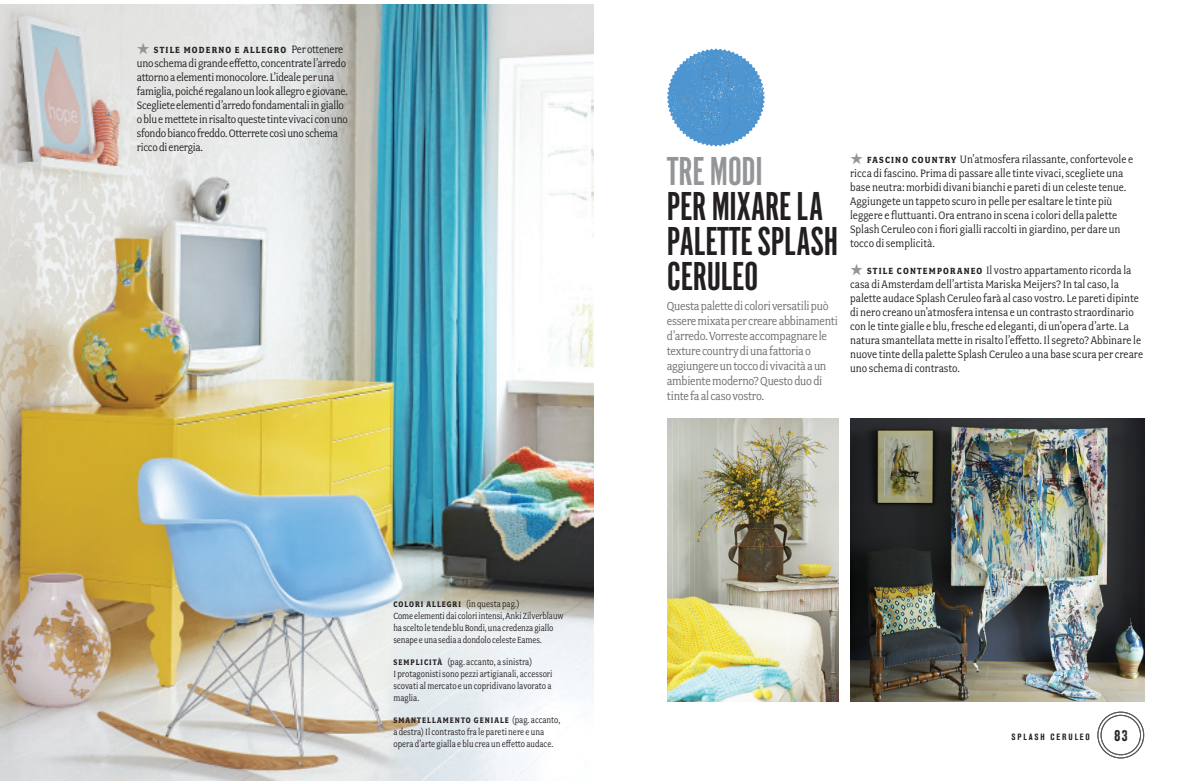
<style>
.page{position:relative;width:1195px;height:784px;background:#fff}
.page>*{position:absolute;margin:0;border:0;box-sizing:border-box;transform-origin:0 0}
.t1{font:42px/35px "Alternate Got No 1 D";letter-spacing:-.01em;color:#231f20}
.t2{font:42px "Alternate Got No 1 D";letter-spacing:-.01em;color:#939598}
.t3{font:15px "Veneer";color:#231f20}
.t4{font:13px/15px "Fairplex Narrow";letter-spacing:-.02em;color:#6c6d70}
.t5{font:12px/14px "Fairplex Narrow";color:#231f20}
.t6{font:12px/14px "Fairplex Narrow";letter-spacing:-.02em;color:#231f20}
.t7{font:10px/12px "Fairplex Narrow";letter-spacing:-.005em;color:#231f20;scale:.95 1}
.t8{font:700 10px "Fairplex Narrow";letter-spacing:.12em;color:#231f20}
.t9{font:700 9px "Fairplex Narrow";letter-spacing:.12em;color:#231f20;scale:.95 1}
.t10{font:700 condensed 9px "Akzidenz Grotesk BE";letter-spacing:.215em;color:#231f20}
.s1{color:#939598}
.s2{font-weight:400;font-size:12px}
.s3{font-weight:700;font-size:9px}
.s4{font-weight:400;font-size:10px}
.s5{font-weight:700;font-size:10px}
</style>
<div class="page">
<img style="left:850px;top:418px;width:294px;height:283px">
<img style="left:668px;top:418px;width:170px;height:283px">
<img style="left:0;top:4px;width:593px;height:777px">
<div style="left:1097px;top:711px;width:47px;height:47px;border:1px solid #57585a;border-radius:50%"></div>
<div style="left:1101px;top:715px;width:40px;height:40px;border:1px solid #57585a;border-radius:50%"></div>
<svg style="left:667px;top:49px;width:98px;height:97px"></svg>
<img style="left:739px;top:91px;width:14px;height:13px">
<p class="t8" style="left:137px;top:44px;width:208px"><span class="s1">★</span> STILE MODERNO E ALLEGRO <span class="s2">Per ottenere</span></p>
<p class="t6" style="left:137px;top:56px;width:213px">uno schema di grande effetto, concentrate l’arredo attorno a elementi monocolore. L’ideale per una famiglia, poiché regalano un look allegro e giovane.<br>Scegliete elementi d’arredo fondamentali in giallo o blu e mettete in risalto queste tinte vivaci con uno sfondo bianco freddo. Otterrete così uno schema ricco di energia.</p>
<p class="t7" style="left:393px;top:597px;width:181px"><span class="s3">COLORI ALLEGRI</span> (in questa pag.)<br>Come elementi dai colori intensi, Anki Zilverblauw ha scelto le tende blu Bondi, una credenza giallo senape e una sedia a dondolo celeste Eames.</p>
<p class="t7" style="left:393px;top:655px;width:169px"><span class="s3">SEMPLICITÀ</span> (pag. accanto, a sinistra)<br>I protagonisti sono pezzi artigianali, accessori scovati al mercato e un copridivano lavorato a maglia.</p>
<p class="t9" style="left:393px;top:714px;width:177px">SMANTELLAMENTO GENIALE <span class="s4">(pag. accanto,</span></p>
<p class="t7" style="left:393px;top:725px;width:170px">a destra) Il contrasto fra le pareti nere e una opera d’arte gialla e blu crea un effetto audace.</p>
<h1 class="t2" style="left:667px;top:150px;width:98px">TRE MODI</h1>
<h1 class="t1" style="left:667px;top:188px;width:173px">PER MIXARE LA<br>PALETTE SPLASH<br>CERULEO</h1>
<p class="t4" style="left:667px;top:299px;width:173px">Questa palette di colori versatili può essere mixata per creare abbinamenti d’arredo. Vorreste accompagnare le texture country di una fattoria o aggiungere un tocco di vivacità a un ambiente moderno? Questo duo di tinte fa al caso vostro.</p>
<p class="t5" style="left:850px;top:152px;width:284px"><span class="s1">★</span> <span class="s5">FASCINO COUNTRY</span> Un’atmosfera rilassante, confortevole e ricca di fascino. Prima di passare alle tinte vivaci, scegliete una base neutra: morbidi divani bianchi e pareti di un celeste tenue.<br>Aggiungete un tappeto scuro in pelle per esaltare le tinte più leggere e fluttuanti. Ora entrano in scena i colori della palette Splash Ceruleo con i fiori gialli raccolti in giardino, per dare un tocco di semplicità.</p>
<p class="t5" style="left:850px;top:263px;width:294px"><span class="s1">★</span> <span class="s5">STILE CONTEMPORANEO</span> Il vostro appartamento ricorda la casa di Amsterdam dell’artista Mariska Meijers? In tal caso, la palette audace Splash Ceruleo farà al caso vostro. Le pareti dipinte di nero creano un’atmosfera intensa e un contrasto straordinario con le tinte gialle e blu, fresche ed eleganti, di un’opera d’arte. La natura smantellata mette in risalto l’effetto. Il segreto? Abbinare le nuove tinte della palette Splash Ceruleo a una base scura per creare uno schema di contrasto.</p>
<p class="t10" style="left:1011px;top:731px;width:80px">SPLASH CERULEO</p>
<p class="t3" style="left:1114px;top:726px;width:15px">83</p>
</div>
